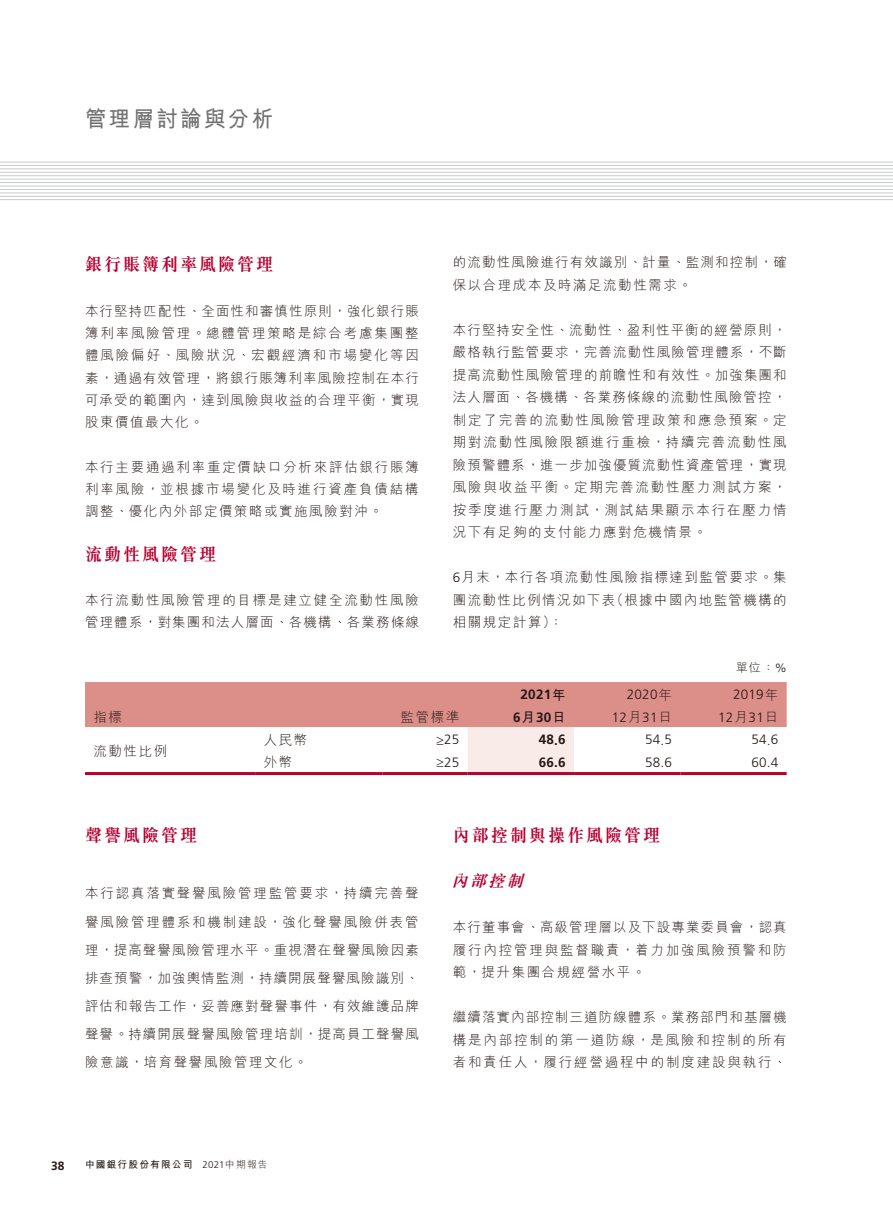
<style>
.page{position:relative;width:893px;height:1212px;background:#fff}
.page>*{position:absolute;margin:0;border:0;box-sizing:border-box;transform-origin:0 0}
.t1{font:700 22.5px "M Hei HK";letter-spacing:.115em;color:#727272;scale:.95 1}
.t2{font:700 18px "M Sung HK";letter-spacing:.115em;color:#b80032;scale:.95 1}
.t3{font:italic 700 16.5px "M Sung HK";color:#b80032}
.t4{font:300 13.5px/22.5px "M Hei HK";letter-spacing:.115em;color:#231916;text-align:justify}
.t5{font:300 13.5px/22.5px "Frutiger";letter-spacing:.015em;color:#231916;text-align:right}
.t6{font:300 13.5px/22.5px "M Hei HK";letter-spacing:.085em;color:#231916}
.t7{font:700 13.5px/22.5px "Frutiger";letter-spacing:.015em;color:#231916;text-align:center}
.t8{font:300 12px "M Hei HK";color:#231916}
.t9{font:700 12px "Frutiger";color:#231916}
.t10{font:700 9.75px "M Hei HK";letter-spacing:.115em;color:#231916}
.s1{font-family:"Frutiger"}
.s2{font-family:"M Hei HK"}
.s3{font-family:"Frutiger";font-weight:300}
.s4{font-weight:300}
</style>
<div class="page">
<hr style="left:0;top:162px;width:893px;height:1px;background:#c9cacb">
<hr style="left:0;top:165px;width:893px;height:1px;background:#c9cacb">
<hr style="left:0;top:168px;width:893px;height:1px;background:#c9cacb">
<hr style="left:0;top:172px;width:893px;height:1px;background:#c9cacb">
<hr style="left:0;top:175px;width:893px;height:1px;background:#c9cacb">
<hr style="left:0;top:179px;width:893px;height:1px;background:#c9cacb">
<hr style="left:0;top:182px;width:893px;height:1px;background:#c9cacb">
<hr style="left:0;top:186px;width:893px;height:1px;background:#c9cacb">
<hr style="left:0;top:189px;width:893px;height:1px;background:#c9cacb">
<hr style="left:0;top:192px;width:893px;height:1px;background:#c9cacb">
<hr style="left:0;top:196px;width:893px;height:1px;background:#c9cacb">
<hr style="left:0;top:199px;width:893px;height:1px;background:#c9cacb">
<svg style="left:85px;top:682px;width:702px;height:90px"></svg>
<hr style="left:85px;top:772px;width:170px;height:3px;background:#b80032">
<hr style="left:255px;top:772px;width:128px;height:3px;background:#b80032">
<hr style="left:383px;top:772px;width:85px;height:3px;background:#b80032">
<hr style="left:468px;top:772px;width:106px;height:3px;background:#b80032">
<hr style="left:574px;top:772px;width:106px;height:3px;background:#b80032">
<hr style="left:680px;top:772px;width:107px;height:3px;background:#b80032">
<h1 class="t1" style="left:85px;top:102px;width:199px">管理層討論與分析</h1>
<h2 class="t2" style="left:85px;top:252px;width:200px">銀行賬簿利率風險管理</h2>
<p class="t4" style="left:85px;top:299px;width:335px">本行堅持匹配性、全面性和審慎性原則，強化銀行賬簿利率風險管理。總體管理策略是綜合考慮集團整體風險偏好、風險狀況、宏觀經濟和市場變化等因素，通過有效管理，將銀行賬簿利率風險控制在本行可承受的範圍內，達到風險與收益的合理平衡，實現股東價值最大化。</p>
<p class="t4" style="left:85px;top:455px;width:335px">本行主要通過利率重定價缺口分析來評估銀行賬簿利率風險，並根據市場變化及時進行資產負債結構調整、優化內外部定價策略或實施風險對沖。</p>
<h2 class="t2" style="left:85px;top:541px;width:140px">流動性風險管理</h2>
<p class="t4" style="left:85px;top:588px;width:335px">本行流動性風險管理的目標是建立健全流動性風險管理體系，對集團和法人層面、各機構、各業務條線</p>
<p class="t6" style="left:453px;top:250px;width:335px">的流動性風險進行有效識別、計量、監測和控制，確保以合理成本及時滿足流動性需求。</p>
<p class="t4" style="left:453px;top:318px;width:335px">本行堅持安全性、流動性、盈利性平衡的經營原則，嚴格執行監管要求，完善流動性風險管理體系，不斷提高流動性風險管理的前瞻性和有效性。加強集團和法人層面、各機構、各業務條線的流動性風險管控，制定了完善的流動性風險管理政策和應急預案。定期對流動性風險限額進行重檢，持續完善流動性風險預警體系，進一步加強優質流動性資產管理，實現風險與收益平衡。定期完善流動性壓力測試方案，按季度進行壓力測試，測試結果顯示本行在壓力情況下有足夠的支付能力應對危機情景。</p>
<p class="t4" style="left:453px;top:565px;width:335px"><span class="s1">6</span>月末，本行各項流動性風險指標達到監管要求。集團流動性比例情況如下表（根據中國內地監管機構的相關規定計算）：</p>
<p class="t8" style="left:736px;top:659px;width:52px">單位：<span class="s1">%</span></p>
<p class="t4" style="left:94px;top:705px;width:30px">指標</p>
<p class="t4" style="left:401px;top:705px;width:60px">監管標準</p>
<p class="t7" style="left:513px;top:683px;width:54px">2021<span class="s2">年<br></span>6<span class="s2">月</span>30<span class="s2">日</span></p>
<p class="t5" style="left:612px;top:683px;width:61px">2020<span class="s2">年<br></span>12<span class="s2">月</span>31<span class="s2">日</span></p>
<p class="t5" style="left:718px;top:683px;width:61px">2019<span class="s2">年<br></span>12<span class="s2">月</span>31<span class="s2">日</span></p>
<p class="t4" style="left:94px;top:739px;width:75px">流動性比例</p>
<p class="t4" style="left:264px;top:728px;width:45px">人民幣</p>
<p class="t5" style="left:436px;top:728px;width:24px">≥25</p>
<p class="t7" style="left:539px;top:728px;width:28px">48.6</p>
<p class="t5" style="left:645px;top:728px;width:28px">54.5</p>
<p class="t5" style="left:751px;top:728px;width:28px">54.6</p>
<p class="t4" style="left:264px;top:751px;width:30px">外幣</p>
<p class="t5" style="left:436px;top:751px;width:24px">≥25</p>
<p class="t7" style="left:539px;top:751px;width:28px">66.6</p>
<p class="t5" style="left:645px;top:751px;width:28px">58.6</p>
<p class="t5" style="left:751px;top:751px;width:28px">60.4</p>
<h2 class="t2" style="left:85px;top:823px;width:120px">聲譽風險管理</h2>
<p class="t4" style="left:85px;top:879px;width:335px;line-height:28px">本行認真落實聲譽風險管理監管要求，持續完善聲譽風險管理體系和機制建設，強化聲譽風險併表管理，提高聲譽風險管理水平。重視潛在聲譽風險因素排查預警，加強輿情監測，持續開展聲譽風險識別、評估和報告工作，妥善應對聲譽事件，有效維護品牌聲譽。持續開展聲譽風險管理培訓，提高員工聲譽風險意識，培育聲譽風險管理文化。</p>
<h2 class="t2" style="left:453px;top:823px;width:220px">內部控制與操作風險管理</h2>
<p class="t3" style="left:451px;top:869px;width:79px">內部控制</p>
<p class="t4" style="left:453px;top:915px;width:335px">本行董事會、高級管理層以及下設專業委員會，認真履行內控管理與監督職責，着力加強風險預警和防範，提升集團合規經營水平。</p>
<p class="t4" style="left:453px;top:1005px;width:335px">繼續落實內部控制三道防線體系。業務部門和基層機構是內部控制的第一道防線，是風險和控制的所有者和責任人，履行經營過程中的制度建設與執行、</p>
<p class="t9" style="left:51px;top:1158px;width:15px">38</p>
<p class="t10" style="left:85px;top:1157px;width:184px">中國銀行股份有限公司 <span class="s3">2021</span><span class="s4">中期報告</span></p>
</div>
